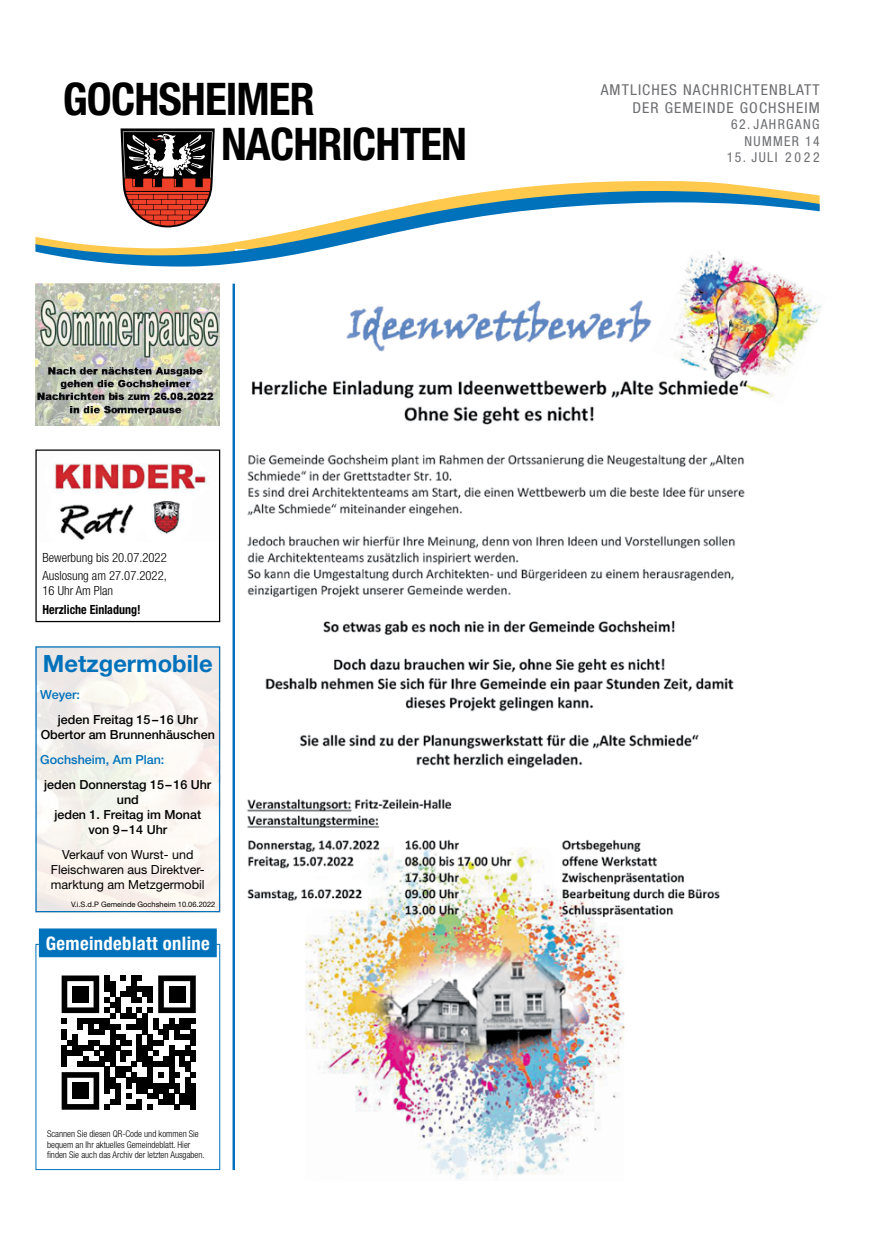
<style>
.page{position:relative;width:886px;height:1241px;background:#fff}
.page>*{position:absolute;margin:0;border:0;box-sizing:border-box;transform-origin:0 0}
.t1{font:700 condensed 45px/44.8px "Helvetica Neue LT Std";letter-spacing:-.02em;color:#000}
.t2{font:700 23.75px "Helvetica Neue LT Std";color:#0072bc}
.t3{font:700 condensed 18.62px "Helvetica Neue LT Std";letter-spacing:.02em;color:#fff}
.t4{font:condensed 15px/18px "Helvetica Neue LT Std";letter-spacing:.07em;color:#6d6e71;text-align:right;scale:1.04 1}
.t5{font:condensed 13.75px/16.5px "Helvetica Neue LT Std";letter-spacing:.1em;color:#6d6e71;text-align:right}
.t6{font:300 condensed 12.62px/18.5px "Helvetica Neue LT Std";color:#000}
.t7{font:700 condensed 12.62px "Helvetica Neue LT Std";color:#000;scale:.95 1}
.t8{font:500 12.5px/15px "Helvetica Neue LT Std";color:#000;text-align:center}
.t9{font:12.5px/15px "Helvetica Neue LT Std";color:#000;text-align:center}
.t10{font:500 12.5px "Helvetica Neue LT Std";color:#0072bc}
.t11{font:300 condensed 9.38px/10.6px "Helvetica Neue LT Std";color:#000}
.t12{font:7.5px "Helvetica Neue LT Std";color:#000}
</style>
<div class="page">
<svg style="left:121px;top:128px;width:94px;height:52px"></svg>
<svg style="left:122px;top:180px;width:664px;height:11px"></svg>
<hr style="left:232px;top:283px;width:3px;height:886px;background:#0072bc">
<svg style="left:62px;top:975px;width:134px;height:134px"></svg>
<div style="left:72px;top:986px;width:16px;height:16px;background:#000"></div>
<div style="left:169px;top:986px;width:16px;height:16px;background:#000"></div>
<div style="left:72px;top:1082px;width:16px;height:16px;background:#000"></div>
<div style="left:39px;top:928px;width:178px;height:29px;background:#0072bc"></div>
<img style="left:247px;top:266px;width:575px;height:914px">
<img style="left:35px;top:283px;width:185px;height:142px">
<div style="left:35px;top:646px;width:185px;height:266px;border:1px solid #0072bc"></div>
<svg style="left:35px;top:191px;width:784px;height:75px"></svg>
<img style="left:54px;top:463px;width:152px;height:77px">
<div style="left:35px;top:449px;width:185px;height:173px;border:1px solid #000"></div>
<h1 class="t1" style="left:221px;top:76px;width:247px;text-indent:-158px">GOCHSHEIMER<br>NACHRICHTEN</h1>
<h3 class="t4" style="left:601px;top:80px;width:212px">AMTLICHES NACHRICHTENBLATT<br>DER GEMEINDE GOCHSHEIM</h3>
<h3 class="t5" style="left:731px;top:116px;width:90px">62. JAHRGANG<br>NUMMER 14</h3>
<h3 class="t5" style="left:727px;top:149px;width:94px">15. JULI 2022</h3>
<h3 class="t6" style="left:43px;top:547px;width:126px">Bewerbung bis 20.07.2022<br>Auslosung am 27.07.2022,</h3>
<h3 class="t6" style="left:43px;top:581px;width:72px">16 Uhr Am Plan</h3>
<h3 class="t7" style="left:43px;top:601px;width:105px">Herzliche Einladung!</h3>
<h2 class="t2" style="left:43px;top:648px;width:171px">Metzgermobile</h2>
<h3 class="t10" style="left:40px;top:687px;width:41px">Weyer:</h3>
<h3 class="t8" style="left:41px;top:712px;width:176px">jeden Freitag 15–16 Uhr<br>Obertor am Brunnenhäuschen</h3>
<h3 class="t10" style="left:40px;top:752px;width:126px">Gochsheim, Am Plan:</h3>
<h3 class="t8" style="left:44px;top:776px;width:169px">jeden Donnerstag 15–16 Uhr und<br>jeden 1. Freitag im Monat von 9–14 Uhr</h3>
<h3 class="t9" style="left:51px;top:846px;width:155px">Verkauf von Wurst- und<br>Fleischwaren aus Direktver&shy;marktung am Metzgermobil</h3>
<p class="t12" style="left:71px;top:900px;width:146px">V.i.S.d.P Gemeinde Gochsheim 10.06.2022</p>
<h3 class="t3" style="left:46px;top:931px;width:166px">Gemeindeblatt online</h3>
<p class="t11" style="left:47px;top:1128px;width:159px">Scannen Sie diesen QR-Code und kommen Sie bequem an Ihr aktuelles Gemeindeblatt. Hier finden Sie auch das Archiv der letzten Ausgaben.</p>
</div>
